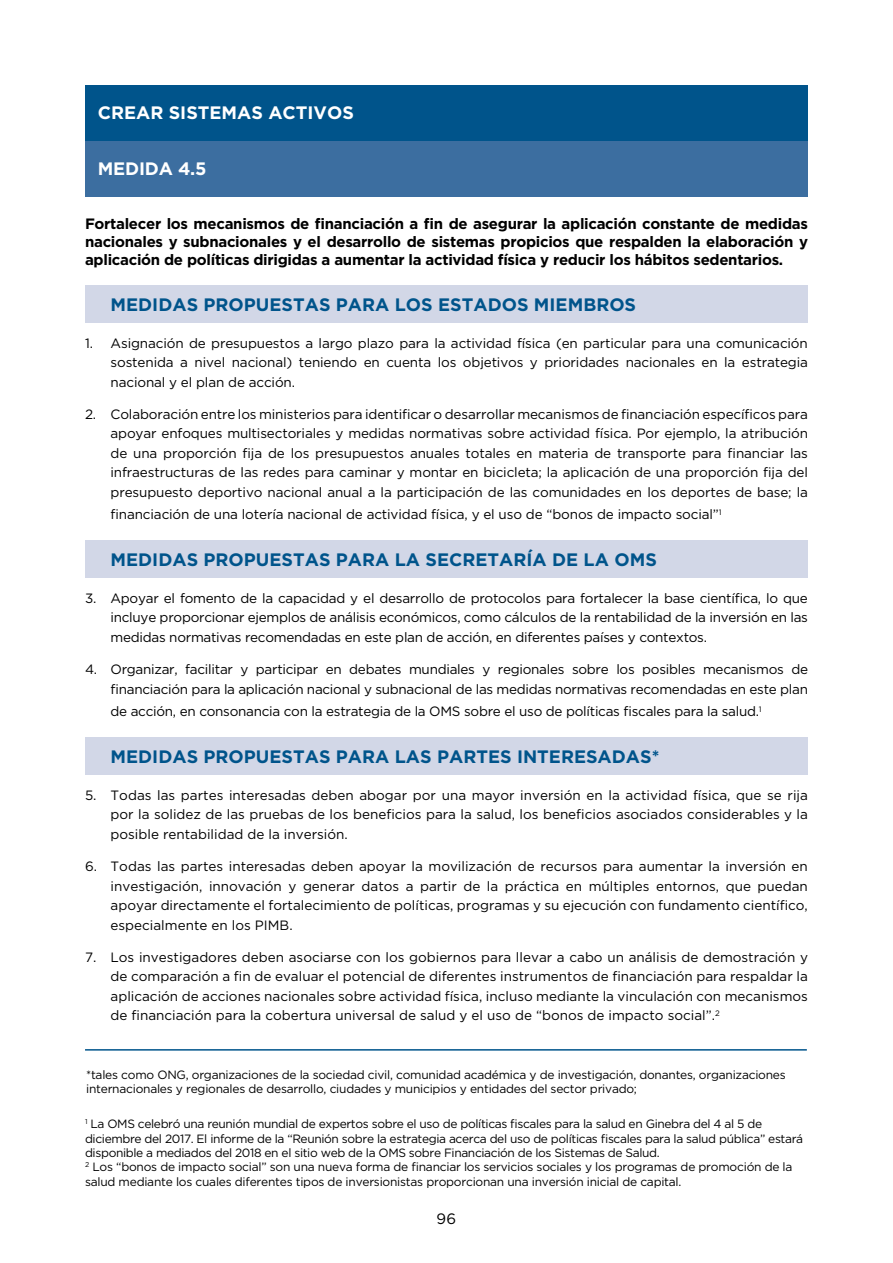
<style>
.page{position:relative;width:893px;height:1263px;background:#fff}
.page>*{position:absolute;margin:0;border:0;box-sizing:border-box;transform-origin:0 0}
.t1{font:700 18px "Gotham";color:#00548b}
.t2{font:700 18px "Gotham";color:#fff}
.t3{font:700 15px/18px "Gotham";letter-spacing:-.02em;color:#000;text-align:justify}
.t4{font:15px "Gotham";color:#000}
.t5{font:13.5px/19.5px "Gotham";letter-spacing:-.01em;color:#000;text-align:justify}
.t6{font:12px/14.4px "Gotham";letter-spacing:-.02em;color:#000}
</style>
<div class="page">
<hr style="left:85px;top:1049px;width:722px;height:1px;background:#00548b">
<div style="left:85px;top:85px;width:723px;height:56px;background:#00548b"></div>
<div style="left:85px;top:141px;width:723px;height:55px;background:#3c6ea0"></div>
<div style="left:85px;top:285px;width:723px;height:37px;background:#d2d7e7"></div>
<div style="left:85px;top:541px;width:723px;height:37px;background:#d2d7e7"></div>
<div style="left:85px;top:737px;width:723px;height:38px;background:#d2d7e7"></div>
<h1 class="t2" style="left:98px;top:103px;width:258px">CREAR SISTEMAS ACTIVOS</h1>
<h1 class="t2" style="left:98px;top:158px;width:110px">MEDIDA 4.5</h1>
<p class="t3" style="left:85px;top:214px;width:724px">Fortalecer los mecanismos de financiación a fin de asegurar la aplicación constante de medidas nacionales y subnacionales y el desarrollo de sistemas propicios que respalden la elaboración y aplicación de políticas dirigidas a aumentar la actividad física y reducir los hábitos sedentarios.</p>
<h1 class="t1" style="left:111px;top:294px;width:527px">MEDIDAS PROPUESTAS PARA LOS ESTADOS MIEMBROS</h1>
<p class="t5" style="left:111px;top:333px;width:699px;text-indent:-26px">1. Asignación de presupuestos a largo plazo para la actividad física (en particular para una comunicación sostenida a nivel nacional) teniendo en cuenta los objetivos y prioridades nacionales en la estrategia nacional y el plan de acción.</p>
<p class="t5" style="left:111px;top:404px;width:699px;text-indent:-26px">2. Colaboración entre los ministerios para identificar o desarrollar mecanismos de financiación específicos para apoyar enfoques multisectoriales y medidas normativas sobre actividad física. Por ejemplo, la atribución de una proporción fija de los presupuestos anuales totales en materia de transporte para financiar las infraestructuras de las redes para caminar y montar en bicicleta; la aplicación de una proporción fija del presupuesto deportivo nacional anual a la participación de las comunidades en los deportes de base; la</p>
<p class="t5" style="left:111px;top:505px;width:613px">financiación de una lotería nacional de actividad física, y el uso de “bonos de impacto social”<sup>1</sup></p>
<h1 class="t1" style="left:111px;top:550px;width:548px">MEDIDAS PROPUESTAS PARA LA SECRETARÍA DE LA OMS</h1>
<p class="t5" style="left:111px;top:588px;width:699px;text-indent:-26px">3. Apoyar el fomento de la capacidad y el desarrollo de protocolos para fortalecer la base científica, lo que incluye proporcionar ejemplos de análisis económicos, como cálculos de la rentabilidad de la inversión en las medidas normativas recomendadas en este plan de acción, en diferentes países y contextos.</p>
<p class="t5" style="left:85px;top:659px;width:724px;text-align:right">4. Organizar, facilitar y participar en debates mundiales y regionales sobre los posibles mecanismos de financiación para la aplicación nacional y subnacional de las medidas normativas recomendadas en este plan</p>
<p class="t5" style="left:111px;top:701px;width:653px">de acción, en consonancia con la estrategia de la OMS sobre el uso de políticas fiscales para la salud.<sup>1</sup></p>
<h1 class="t1" style="left:111px;top:746px;width:550px">MEDIDAS PROPUESTAS PARA LAS PARTES INTERESADAS*</h1>
<p class="t5" style="left:111px;top:785px;width:699px;text-indent:-26px">5. Todas las partes interesadas deben abogar por una mayor inversión en la actividad física, que se rija por la solidez de las pruebas de los beneficios para la salud, los beneficios asociados considerables y la posible rentabilidad de la inversión.</p>
<p class="t5" style="left:111px;top:856px;width:699px;text-indent:-26px">6. Todas las partes interesadas deben apoyar la movilización de recursos para aumentar la inversión en investigación, innovación y generar datos a partir de la práctica en múltiples entornos, que puedan apoyar directamente el fortalecimiento de políticas, programas y su ejecución con fundamento científico, especialmente en los PIMB.</p>
<p class="t5" style="left:111px;top:947px;width:699px;text-indent:-26px">7. Los investigadores deben asociarse con los gobiernos para llevar a cabo un análisis de demostración y de comparación a fin de evaluar el potencial de diferentes instrumentos de financiación para respaldar la aplicación de acciones nacionales sobre actividad física, incluso mediante la vinculación con mecanismos de financiación para la cobertura universal de salud y el uso de “bonos de impacto social”.<sup>2</sup></p>
<p class="t6" style="left:86px;top:1067px;width:701px">*tales como ONG, organizaciones de la sociedad civil, comunidad académica y de investigación, donantes, organizaciones internacionales y regionales de desarrollo, ciudades y municipios y entidades del sector privado;</p>
<p class="t6" style="left:85px;top:1116px;width:720px"><sup>1</sup> La OMS celebró una reunión mundial de expertos sobre el uso de políticas fiscales para la salud en Ginebra del 4 al 5 de diciembre del 2017. El informe de la “Reunión sobre la estrategia acerca del uso de políticas fiscales para la salud pública” estará disponible a mediados del 2018 en el sitio web de la OMS sobre Financiación de los Sistemas de Salud.<br><sup>2</sup> Los “bonos de impacto social” son una nueva forma de financiar los servicios sociales y los programas de promoción de la salud mediante los cuales diferentes tipos de inversionistas proporcionan una inversión inicial de capital.</p>
<p class="t4" style="left:437px;top:1210px;width:21px">96</p>
</div>
